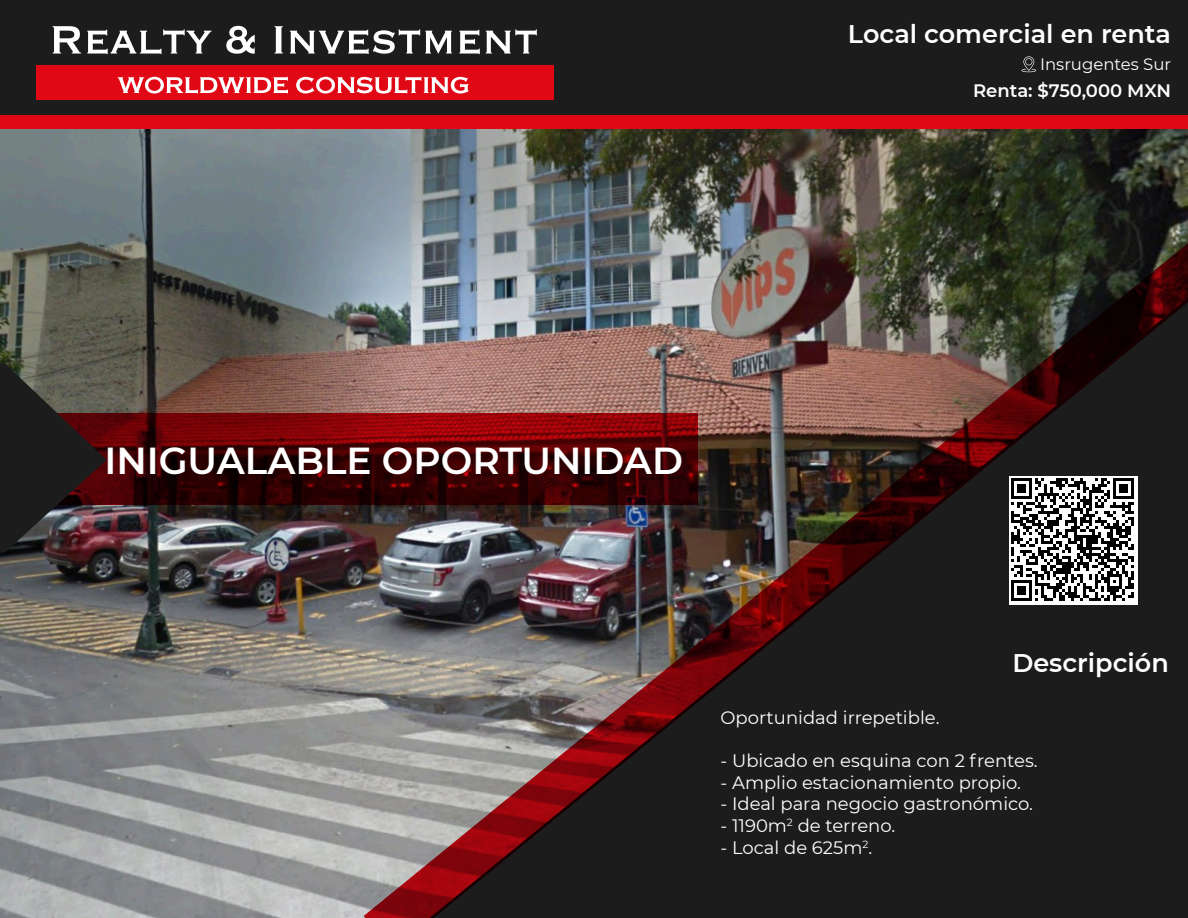
<style>
.page{position:relative;width:1188px;height:918px;background:#fff}
.page>*{position:absolute;margin:0;border:0;box-sizing:border-box;transform-origin:0 0}
.t1{font:600 37.5px "Montserrat";color:#fff}
.t2{font:600 25.5px "Montserrat";color:#fff}
.t3{font:18px "Montserrat";color:#fff}
.t4{font:600 18px "Montserrat";color:#fff}
.t5{font:16.5px "Montserrat";color:#fff}
</style>
<div class="page">
<div style="left:0;top:0;width:1188px;height:116px;background:#1c1c1c"></div>
<div style="left:0;top:116px;width:1188px;height:14px;background:#e00814"></div>
<div style="left:36px;top:66px;width:518px;height:34px;background:#e00814"></div>
<svg style="left:118px;top:77px;width:170px;height:17px"></svg>
<svg style="left:296px;top:77px;width:173px;height:17px"></svg>
<svg style="left:53px;top:26px;width:28px;height:28px"></svg>
<svg style="left:87px;top:29px;width:124px;height:25px"></svg>
<svg style="left:226px;top:26px;width:29px;height:28px"></svg>
<svg style="left:275px;top:26px;width:8px;height:28px"></svg>
<svg style="left:290px;top:29px;width:162px;height:25px"></svg>
<svg style="left:459px;top:30px;width:21px;height:24px"></svg>
<svg style="left:486px;top:29px;width:51px;height:25px"></svg>
<img style="left:0;top:129px;width:1188px;height:789px">
<img style="left:364px;top:220px;width:824px;height:698px">
<svg style="left:107px;top:413px;width:590px;height:92px;background:#4d0103"></svg>
<svg style="left:0;top:363px;width:107px;height:189px;background:#382c2b"></svg>
<svg style="left:1022px;top:56px;width:14px;height:16px"></svg>
<div style="left:1009px;top:476px;width:129px;height:129px;background:#fff"></div>
<svg style="left:1011px;top:478px;width:123px;height:123px"></svg>
<h2 class="t2" style="left:848px;top:16px;width:325px">Local comercial en renta</h2>
<p class="t5" style="left:1040px;top:53px;width:133px">Insrugentes Sur</p>
<p class="t4" style="left:973px;top:78px;width:200px">Renta: $750,000 MXN</p>
<p class="t1" style="left:104px;top:435px;width:580px">INIGUALABLE OPORTUNIDAD</p>
<p class="t2" style="left:1012px;top:645px;width:158px">Descripción</p>
<p class="t3" style="left:721px;top:705px;width:221px">Oportunidad irrepetible.</p>
<p class="t3" style="left:721px;top:748px;width:319px">- Ubicado en esquina con 2 frentes.</p>
<p class="t3" style="left:721px;top:770px;width:302px">- Amplio estacionamiento propio.</p>
<p class="t3" style="left:721px;top:792px;width:314px">- Ideal para negocio gastronómico.</p>
<p class="t3" style="left:721px;top:813px;width:176px">- 1190m<sup>2</sup> de terreno.</p>
<p class="t3" style="left:721px;top:835px;width:153px">- Local de 625m<sup>2</sup>.</p>
</div>
